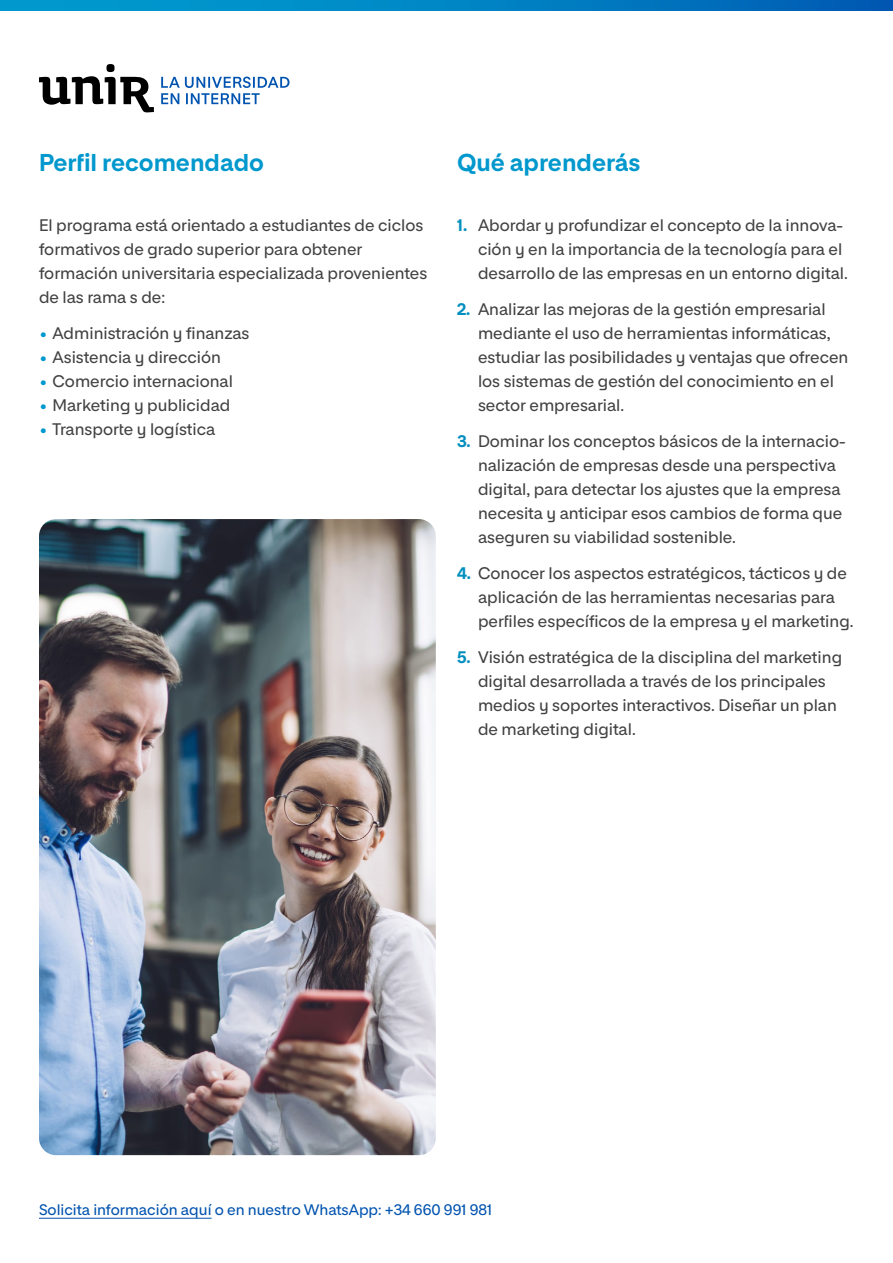
<style>
.page{position:relative;width:893px;height:1263px;background:#fff}
.page>*{position:absolute;margin:0;border:0;box-sizing:border-box;transform-origin:0 0}
.t1{font:700 24px "Proeduca Sans";color:#0098cd}
.t2{font:500 16.5px/24px "Proeduca Sans";color:#414141}
.t3{font:500 15px "Proeduca Sans";color:#0053af}
.s1{color:#0098cd}
.s2{font-weight:700;color:#008ebe}
</style>
<div class="page">
<svg style="left:0;top:0;width:893px;height:10px;background:#0081c3"></svg>
<svg style="left:161px;top:77px;width:128px;height:27px"></svg>
<svg style="left:39px;top:64px;width:115px;height:48px"></svg>
<hr style="left:39px;top:1218px;width:173px;height:1px;background:#0053af">
<img style="left:39px;top:519px;width:397px;height:636px">
<h1 class="t1" style="left:39px;top:148px;width:226px">Perfil recomendado</h1>
<p class="t2" style="left:39px;top:213px;width:390px">El programa está orientado a estudiantes de ciclos formativos de grado superior para obtener formación universitaria especializada provenientes de las rama s de:</p>
<p class="t2" style="left:39px;top:321px;width:212px"><span class="s1">•</span> Administración y finanzas</p>
<p class="t2" style="left:39px;top:345px;width:183px"><span class="s1">•</span> Asistencia y dirección</p>
<p class="t2" style="left:39px;top:369px;width:196px"><span class="s1">•</span> Comercio internacional</p>
<p class="t2" style="left:39px;top:393px;width:193px"><span class="s1">•</span> Marketing y publicidad</p>
<p class="t2" style="left:39px;top:417px;width:178px"><span class="s1">•</span> Transporte y logística</p>
<h1 class="t1" style="left:457px;top:148px;width:185px">Qué aprenderás</h1>
<p class="t2" style="left:478px;top:213px;width:371px;text-indent:-21px"><span class="s2">1.</span> Abordar y profundizar el concepto de la innova&shy;ción y en la importancia de la tecnología para el desarrollo de las empresas en un entorno digital.</p>
<p class="t2" style="left:478px;top:297px;width:372px;text-indent:-21px"><span class="s2">2.</span> Analizar las mejoras de la gestión empresarial mediante el uso de herramientas informáticas, estudiar las posibilidades y ventajas que ofrecen los sistemas de gestión del conocimiento en el sector empresarial.</p>
<p class="t2" style="left:478px;top:429px;width:369px;text-indent:-21px"><span class="s2">3.</span> Dominar los conceptos básicos de la internacio&shy;nalización de empresas desde una perspectiva digital, para detectar los ajustes que la empresa necesita y anticipar esos cambios de forma que aseguren su viabilidad sostenible.</p>
<p class="t2" style="left:478px;top:561px;width:377px;text-indent:-21px"><span class="s2">4.</span> Conocer los aspectos estratégicos, tácticos y de aplicación de las herramientas necesarias para perfiles específicos de la empresa y el marketing.</p>
<p class="t2" style="left:478px;top:645px;width:366px;text-indent:-21px"><span class="s2">5.</span> Visión estratégica de la disciplina del marketing digital desarrollada a través de los principales medios y soportes interactivos. Diseñar un plan de marketing digital.</p>
<p class="t3" style="left:39px;top:1200px;width:455px">Solicita información aquí o en nuestro WhatsApp: +34 660 991 981</p>
</div>
